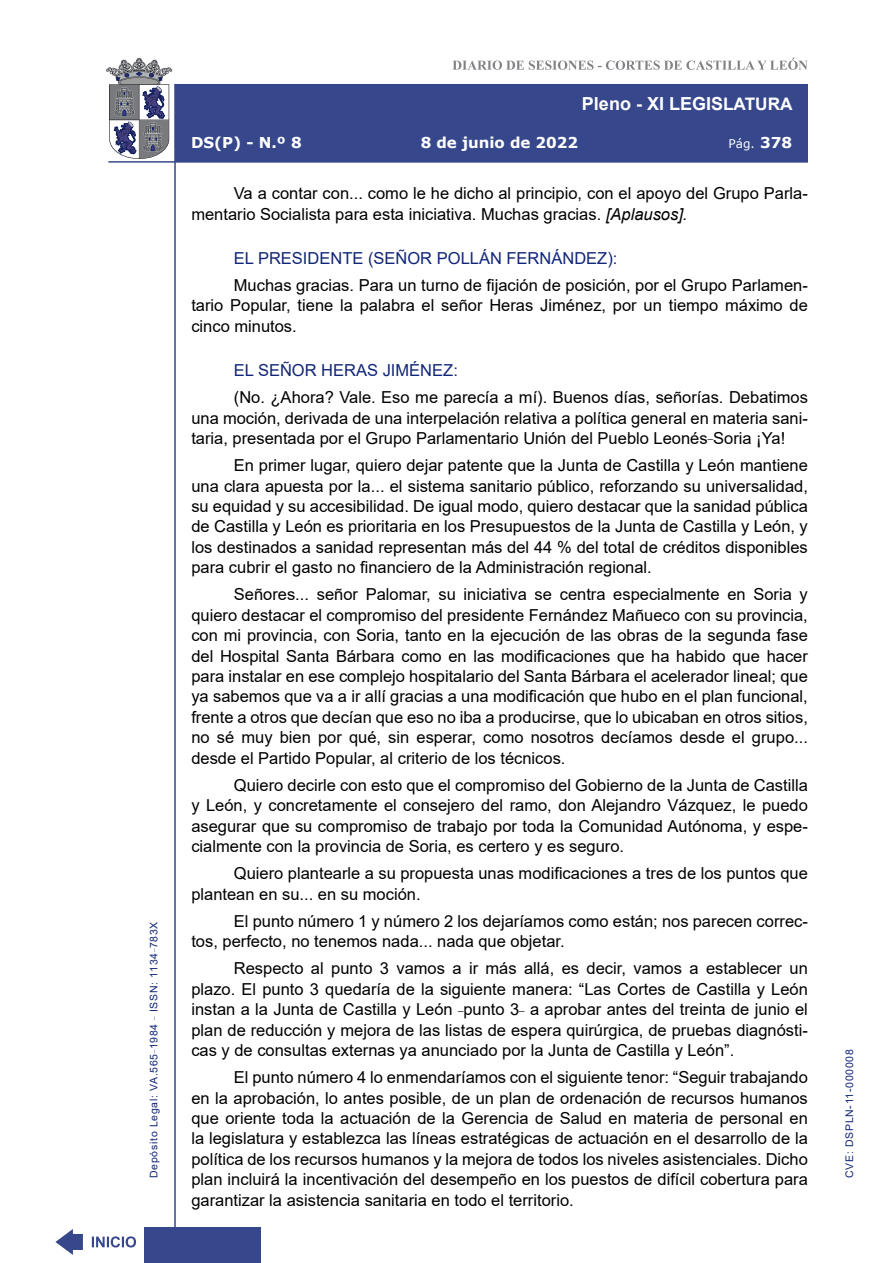
<style>
.page{position:relative;width:893px;height:1263px;background:#fff}
.page>*{position:absolute;margin:0;border:0;box-sizing:border-box;transform-origin:0 0}
.t1{font:700 18px "Arial";color:#fff}
.t2{font:16.5px/20.4px "Arial";color:#000;text-align:justify}
.Orador{font:16.5px "Arial";color:#122678}
.t3{font:700 15px "Verdana";color:#fff}
.t4{font:12px "Verdana";color:#fff}
.t5{font:10.5px "Arial";letter-spacing:.065em;color:#122678}
.s1{font-size:17.25px}
.s2{font-weight:700;font-size:15px}
.s3{font-style:italic}
</style>
<div class="page">
<svg style="left:452px;top:58px;width:356px;height:12px"></svg>
<hr style="left:174px;top:84px;width:2px;height:1179px;background:#36478c">
<div style="left:144px;top:1227px;width:117px;height:36px;background:#36478c"></div>
<div style="left:175px;top:84px;width:633px;height:78px;background:#36478c"></div>
<hr style="left:108px;top:161px;width:700px;height:2px;background:#36478c">
<svg style="left:92px;top:1236px;width:44px;height:11px"></svg>
<svg style="left:55px;top:1229px;width:28px;height:26px"></svg>
<svg style="left:106px;top:58px;width:66px;height:101px"></svg>
<p class="t5" style="left:146px;top:1178px;width:258px;rotate:-90deg">Depósito Legal: VA.565<sup>_</sup>1984 <sup>_</sup> ISSN: 1134<sup>_</sup>783X</p>
<p class="t1" style="left:582px;top:91px;width:212px">Pleno - XI LEGIS<span class="s1">LATURA</span></p>
<p class="t3" style="left:191px;top:132px;width:112px">DS(P) - N.º 8</p>
<p class="t3" style="left:421px;top:132px;width:159px">8 de junio de 2022</p>
<p class="t4" style="left:729px;top:135px;width:65px">Pág. <span class="s2">378</span></p>
<p class="t2" style="left:191px;top:183px;width:618px;text-indent:43px">Va a contar con... como le he dicho al principio, con el apoyo del Grupo Parla&shy;mentario Socialista para esta iniciativa. Muchas gracias. <span class="s3">[Aplausos].</span></p>
<p class="Orador" style="left:234px;top:247px;width:385px">EL PRESIDENTE (SEÑOR POLLÁN FERNÁNDEZ):</p>
<p class="t2" style="left:191px;top:275px;width:618px;text-indent:43px">Muchas gracias. Para un turno de fijación de posición, por el Grupo Parlamen&shy;tario Popular, tiene la palabra el señor Heras Jiménez, por un tiempo máximo de cinco minutos.</p>
<p class="Orador" style="left:234px;top:359px;width:226px">EL SEÑOR HERAS JIMÉNEZ:</p>
<p class="t2" style="left:191px;top:387px;width:618px;text-indent:43px">(No. ¿Ahora? Vale. Eso me parecía a mí). Buenos días, señorías. Debatimos una moción, derivada de una interpelación relativa a política general en materia sani&shy;taria, presentada por el Grupo Parlamentario Unión del Pueblo Leonés<sup>_</sup>Soria ¡Ya!</p>
<p class="t2" style="left:191px;top:455px;width:618px;text-indent:43px">En primer lugar, quiero dejar patente que la Junta de Castilla y León mantiene una clara apuesta por la... el sistema sanitario público, reforzando su universalidad, su equidad y su accesibilidad. De igual modo, quiero destacar que la sanidad pública de Castilla y León es prioritaria en los Presupuestos de la Junta de Castilla y León, y los destinados a sanidad representan más del 44 % del total de créditos disponibles para cubrir el gasto no financiero de la Administración regional.</p>
<p class="t2" style="left:191px;top:584px;width:618px;text-indent:43px">Señores... señor Palomar, su iniciativa se centra especialmente en Soria y quiero destacar el compromiso del presidente Fernández Mañueco con su provincia, con mi provincia, con Soria, tanto en la ejecución de las obras de la segunda fase del Hospital Santa Bárbara como en las modificaciones que ha habido que hacer para instalar en ese complejo hospitalario del Santa Bárbara el acelerador lineal; que ya sabemos que va a ir allí gracias a una modificación que hubo en el plan funcional, frente a otros que decían que eso no iba a producirse, que lo ubicaban en otros sitios, no sé muy bien por qué, sin esperar, como nosotros decíamos desde el grupo... desde el Partido Popular, al criterio de los técnicos.</p>
<p class="t2" style="left:191px;top:775px;width:618px;text-indent:43px">Quiero decirle con esto que el compromiso del Gobierno de la Junta de Castilla y León, y concretamente el consejero del ramo, don Alejandro Vázquez, le puedo asegurar que su compromiso de trabajo por toda la Comunidad Autónoma, y espe&shy;cialmente con la provincia de Soria, es certero y es seguro.</p>
<p class="t2" style="left:191px;top:863px;width:618px;text-indent:43px">Quiero plantearle a su propuesta unas modificaciones a tres de los puntos que plantean en su... en su moción.</p>
<p class="t2" style="left:191px;top:911px;width:618px;text-indent:43px">El punto número 1 y número 2 los dejaríamos como están; nos parecen correc&shy;tos, perfecto, no tenemos nada... nada que objetar.</p>
<p class="t2" style="left:191px;top:958px;width:618px;text-indent:43px">Respecto al punto 3 vamos a ir más allá, es decir, vamos a establecer un plazo. El punto 3 quedaría de la siguiente manera: “Las Cortes de Castilla y León instan a la Junta de Castilla y León <sup>_</sup>punto 3<sup>_</sup> a aprobar antes del treinta de junio el plan de reducción y mejora de las listas de espera quirúrgica, de pruebas diagnósti&shy;cas y de consultas externas ya anunciado por la Junta de Castilla y León”.</p>
<p class="t2" style="left:191px;top:1067px;width:618px;text-indent:43px">El punto número 4 lo enmendaríamos con el siguiente tenor: “Seguir trabajando en la aprobación, lo antes posible, de un plan de ordenación de recursos humanos que oriente toda la actuación de la Gerencia de Salud en materia de personal en la legislatura y establezca las líneas estratégicas de actuación en el desarrollo de la política de los recursos humanos y la mejora de todos los niveles asistenciales. Dicho plan incluirá la incentivación del desempeño en los puestos de difícil cobertura para garantizar la asistencia sanitaria en todo el territorio.</p>
<p class="t5" style="left:842px;top:1178px;width:130px;rotate:-90deg">CVE: DSPLN-11-000008</p>
</div>
